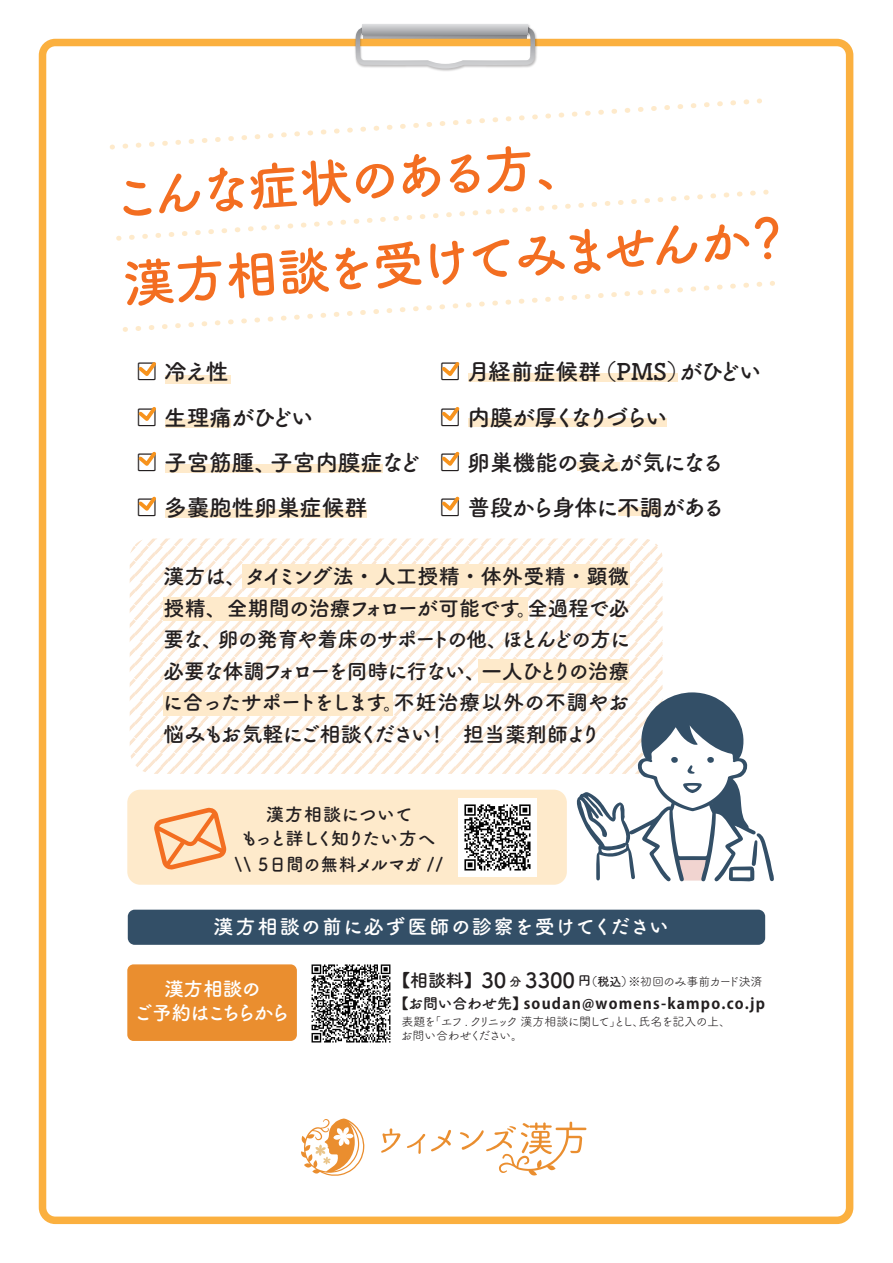
<style>
.page{position:relative;width:893px;height:1263px;background:#fff}
.page>*{position:absolute;margin:0;border:0;box-sizing:border-box;transform-origin:0 0}
.t1{font:52.2px/86.8px "Tsuku B Rd Gothic Std B";color:#f36e21}
.t2{font:22.8px "Tsuku B Rd Gothic Std B";letter-spacing:-.01em;color:#231f20}
.t3{font:22.8px "Tsuku B Rd Gothic Std B";letter-spacing:-.06em;color:#231f20}
.t4{font:22.8px "Tsuku B Rd Gothic Std B";letter-spacing:-.14em;color:#231f20}
.t5{font:22.8px "Tsuku B Rd Gothic Std B";letter-spacing:-.05em;color:#231f20}
.t6{font:22.8px "Tsuku B Rd Gothic Std B";letter-spacing:-.03em;color:#231f20}
.t7{font:21px/31.5px "Tsuku B Rd Gothic Std B";letter-spacing:-.015em;color:#231f20;text-align:justify}
.t8{font:20.1px "Tsuku B Rd Gothic Std B";letter-spacing:.05em;color:#fff}
.t9{font:19.5px/24px "Tsuku B Rd Gothic Std B";letter-spacing:-.05em;color:#fff;text-align:center}
.t10{font:18px/24.8px "Tsuku B Rd Gothic Std B";color:#231f20;text-align:center}
.t11{font:700 15px "Koz Go Pr 6 N";letter-spacing:.08em;color:#231f20}
.t12{font:12px/13.5px "Tsuku B Rd Gothic Std R";letter-spacing:-.06em;color:#231f20}
.s1{font-family:"Tsuku B Rd Gothic Std B";font-size:18px}
.s2{font-family:"Tsuku B Rd Gothic Std B";font-size:21px}
.s3{font-family:"Tsuku B Rd Gothic Std B"}
.s4{font-family:"Tsuku B Rd Gothic Std B";font-size:12.9px}
.s5{font-family:"Tsuku B Rd Gothic Std B";font-weight:400}
</style>
<div class="page">
<div style="left:39px;top:39px;width:814px;height:1185px;border:8px solid #fbb03f;border-radius:13px"></div>
<img style="left:354px;top:33px;width:185px;height:38px">
<svg style="left:355px;top:28px;width:180px;height:40px"></svg>
<img style="left:361px;top:24px;width:171px;height:15px">
<svg style="left:363px;top:24px;width:165px;height:11px;background:#b9babd"></svg>
<div style="left:127px;top:790px;width:440px;height:95px;background:#feeacb;border-radius:13px"></div>
<div style="left:127px;top:964px;width:170px;height:77px;background:#ea8e2f;border-radius:6px"></div>
<svg style="left:130px;top:538px;width:533px;height:236px"></svg>
<div style="left:243px;top:564px;width:387px;height:24px;background:#feeacb"></div>
<div style="left:163px;top:597px;width:365px;height:23px;background:#feeacb"></div>
<div style="left:478px;top:659px;width:151px;height:24px;background:#feeacb"></div>
<div style="left:163px;top:692px;width:230px;height:24px;background:#feeacb"></div>
<svg style="left:301px;top:1118px;width:64px;height:58px"></svg>
<svg style="left:381px;top:1128px;width:20px;height:25px"></svg>
<svg style="left:407px;top:1134px;width:18px;height:20px"></svg>
<svg style="left:431px;top:1130px;width:20px;height:21px"></svg>
<svg style="left:460px;top:1121px;width:126px;height:55px"></svg>
<svg style="left:129px;top:189px;width:638px;height:51px"></svg>
<svg style="left:122px;top:98px;width:638px;height:51px"></svg>
<svg style="left:135px;top:281px;width:638px;height:50px"></svg>
<svg style="left:574px;top:692px;width:200px;height:190px"></svg>
<div style="left:128px;top:910px;width:637px;height:35px;background:#334f67;border-radius:7px"></div>
<div style="left:165px;top:375px;width:66px;height:8px;background:#feeacb"></div>
<div style="left:165px;top:419px;width:66px;height:9px;background:#feeacb"></div>
<div style="left:165px;top:464px;width:218px;height:9px;background:#feeacb"></div>
<div style="left:165px;top:509px;width:202px;height:8px;background:#feeacb"></div>
<div style="left:469px;top:373px;width:209px;height:9px;background:#feeacb"></div>
<div style="left:469px;top:418px;width:198px;height:8px;background:#feeacb"></div>
<div style="left:577px;top:462px;width:43px;height:9px;background:#feeacb"></div>
<div style="left:618px;top:507px;width:44px;height:9px;background:#feeacb"></div>
<svg style="left:138px;top:362px;width:18px;height:14px"></svg>
<svg style="left:138px;top:407px;width:18px;height:14px"></svg>
<svg style="left:138px;top:451px;width:18px;height:15px"></svg>
<svg style="left:138px;top:496px;width:18px;height:15px"></svg>
<svg style="left:442px;top:362px;width:18px;height:14px"></svg>
<svg style="left:442px;top:407px;width:18px;height:14px"></svg>
<svg style="left:442px;top:451px;width:18px;height:15px"></svg>
<svg style="left:442px;top:496px;width:18px;height:15px"></svg>
<svg style="left:154px;top:807px;width:72px;height:63px"></svg>
<img style="left:311px;top:964px;width:80px;height:79px">
<img style="left:459px;top:799px;width:77px;height:77px">
<h1 class="t1" style="left:107px;top:151px;width:680px;rotate:-4deg">こんな症状のある方、<br>漢方相談を受けてみませんか？</h1>
<p class="t6" style="left:135px;top:354px;width:95px">□ 冷え性</p>
<p class="t5" style="left:135px;top:399px;width:180px">□ 生理痛がひどい</p>
<p class="t2" style="left:135px;top:444px;width:287px">□ 子宮筋腫、子宮内膜症など</p>
<p class="t2" style="left:135px;top:489px;width:234px">□ 多嚢胞性卵巣症候群</p>
<p class="t2" style="left:439px;top:354px;width:324px">□ 月経前症候群（PMS）がひどい</p>
<p class="t4" style="left:439px;top:399px;width:230px">□ 内膜が厚くなりづらい</p>
<p class="t3" style="left:439px;top:444px;width:287px">□ 卵巣機能の衰えが気になる</p>
<p class="t3" style="left:439px;top:489px;width:288px">□ 普段から身体に不調がある</p>
<p class="t7" style="left:162px;top:559px;width:469px">漢方は、タイミング法・人工授精・体外受精・顕微授精、全期間の治療フォローが可能です。全過程で必要な、卵の発育や着床のサポートの他、ほとんどの方に必要な体調フォローを同時に行ない、一人ひとりの治療に合ったサポートをします。不妊治療以外の不調やお悩みもお気軽にご相談ください！　担当薬剤師より</p>
<p class="t10" style="left:235px;top:801px;width:210px">漢方相談について<br>もっと詳しく知りたい方へ\\ 5日間の無料メルマガ //</p>
<p class="t8" style="left:214px;top:911px;width:457px">漢方相談の前に必ず医師の診察を受けてください</p>
<p class="t9" style="left:133px;top:975px;width:158px">漢方相談の<br>ご予約はこちらから</p>
<p class="t12" style="left:392px;top:974px;width:372px"><span class="s1">【相談料】</span><span class="s2">30</span> <span class="s3">分</span> <span class="s2">3300</span> <span class="s4">円</span><span class="s3">（税込）</span>※初回のみ事前カード決済</p>
<p class="t11" style="left:394px;top:995px;width:373px"><span class="s5">【お問い合わせ先】</span>soudan@womens-kampo.co.jp</p>
<p class="t12" style="left:401px;top:1014px;width:332px">表題を「エフ . クリニック 漢方相談に関して」とし、氏名を記入の上、お問い合わせください。</p>
</div>
